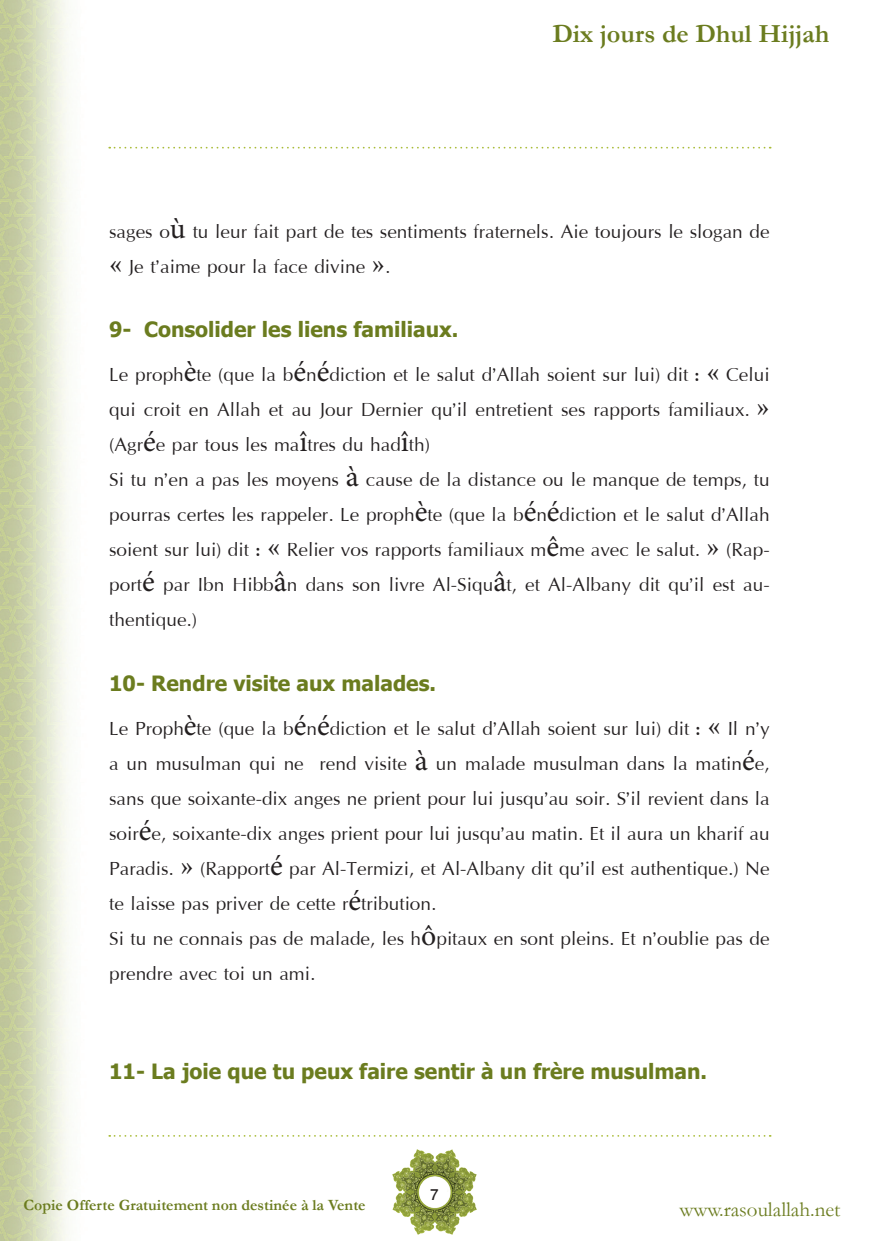
<style>
.page{position:relative;width:869px;height:1241px;background:#fff}
.page>*{position:absolute;margin:0;border:0;box-sizing:border-box;transform-origin:0 0}
.body_IrisUPC_18_reg{font:29.75px/35px "Iris UPC";color:#231f20;text-align:justify}
.t1{font:700 26.25px "Garamond";color:#6b7c1f}
.main_title_2{font:700 21px "Tahoma";color:#6b7c1f}
.t2{font:21px "Garamond";color:#6b7c1f}
.t3{font:500 21px "Win Soft Pro";color:#231f20}
.t4{font:700 15.75px "Garamond";color:#6b7c1f}
.s1{font-family:"Minion Pro"}
</style>
<div class="page">
<img style="left:0;top:0;width:772px;height:1240px">
<img style="left:392px;top:1148px;width:84px;height:85px">
<svg style="left:109px;top:147px;width:661px;height:1px"></svg>
<svg style="left:109px;top:1134px;width:661px;height:2px"></svg>
<p class="t1" style="left:552px;top:16px;width:278px">Dix jours de Dhul Hijjah</p>
<p class="body_IrisUPC_18_reg" style="left:109px;top:214px;width:661px">sages o<span class="s1">ù</span> tu leur fait part de tes sentiments fraternels. Aie toujours le slogan de <span class="s1">«</span> Je t’aime pour la face divine <span class="s1">»</span>.</p>
<p class="main_title_2" style="left:109px;top:315px;width:350px">9- Consolider les liens familiaux.</p>
<p class="body_IrisUPC_18_reg" style="left:109px;top:357px;width:661px">Le proph<span class="s1">è</span>te (que la b<span class="s1">é</span>n<span class="s1">é</span>diction et le salut d’Allah soient sur lui) dit : <span class="s1">«</span> Celui qui croit en Allah et au Jour Dernier qu’il entretient ses rapports familiaux. <span class="s1">» </span>(Agr<span class="s1">é</span>e par tous les ma<span class="s1">î</span>tres du had<span class="s1">î</span>th)</p>
<p class="body_IrisUPC_18_reg" style="left:109px;top:462px;width:661px">Si tu n’en a pas les moyens <span class="s1">à</span> cause de la distance ou le manque de temps, tu pourras certes les rappeler. Le proph<span class="s1">è</span>te (que la b<span class="s1">é</span>n<span class="s1">é</span>diction et le salut d’Allah soient sur lui) dit : <span class="s1">«</span> Relier vos rapports familiaux m<span class="s1">ê</span>me avec le salut. <span class="s1">»</span> (Rap&shy;port<span class="s1">é</span> par Ibn Hibb<span class="s1">â</span>n dans son livre Al-Siqu<span class="s1">â</span>t, et Al-Albany dit qu’il est au&shy;thentique.)</p>
<p class="main_title_2" style="left:109px;top:668px;width:328px">10- Rendre visite aux malades.</p>
<p class="body_IrisUPC_18_reg" style="left:109px;top:710px;width:661px">Le Proph<span class="s1">è</span>te (que la b<span class="s1">é</span>n<span class="s1">é</span>diction et le salut d’Allah soient sur lui) dit : <span class="s1">«</span> Il n’y a un musulman qui ne rend visite <span class="s1">à</span> un malade musulman dans la matin<span class="s1">é</span>e, sans que soixante-dix anges ne prient pour lui jusqu’au soir. S’il revient dans la soir<span class="s1">é</span>e, soixante-dix anges prient pour lui jusqu’au matin. Et il aura un kharif au Paradis. <span class="s1">»</span> (Rapport<span class="s1">é</span> par Al-Termizi, et Al-Albany dit qu’il est authentique.) Ne te laisse pas priver de cette r<span class="s1">é</span>tribution.</p>
<p class="body_IrisUPC_18_reg" style="left:109px;top:920px;width:661px">Si tu ne connais pas de malade, les h<span class="s1">ô</span>pitaux en sont pleins. Et n’oublie pas de prendre avec toi un ami.</p>
<p class="main_title_2" style="left:109px;top:1056px;width:599px">11- La joie que tu peux faire sentir à un frère musulman.</p>
<p class="t3" style="left:430px;top:1179px;width:10px">7</p>
<p class="t4" style="left:24px;top:1194px;width:343px">Copie Offerte Gratuitement non destinée à la Vente</p>
<p class="t2" style="left:679px;top:1194px;width:162px">www.rasoulallah.net</p>
</div>
